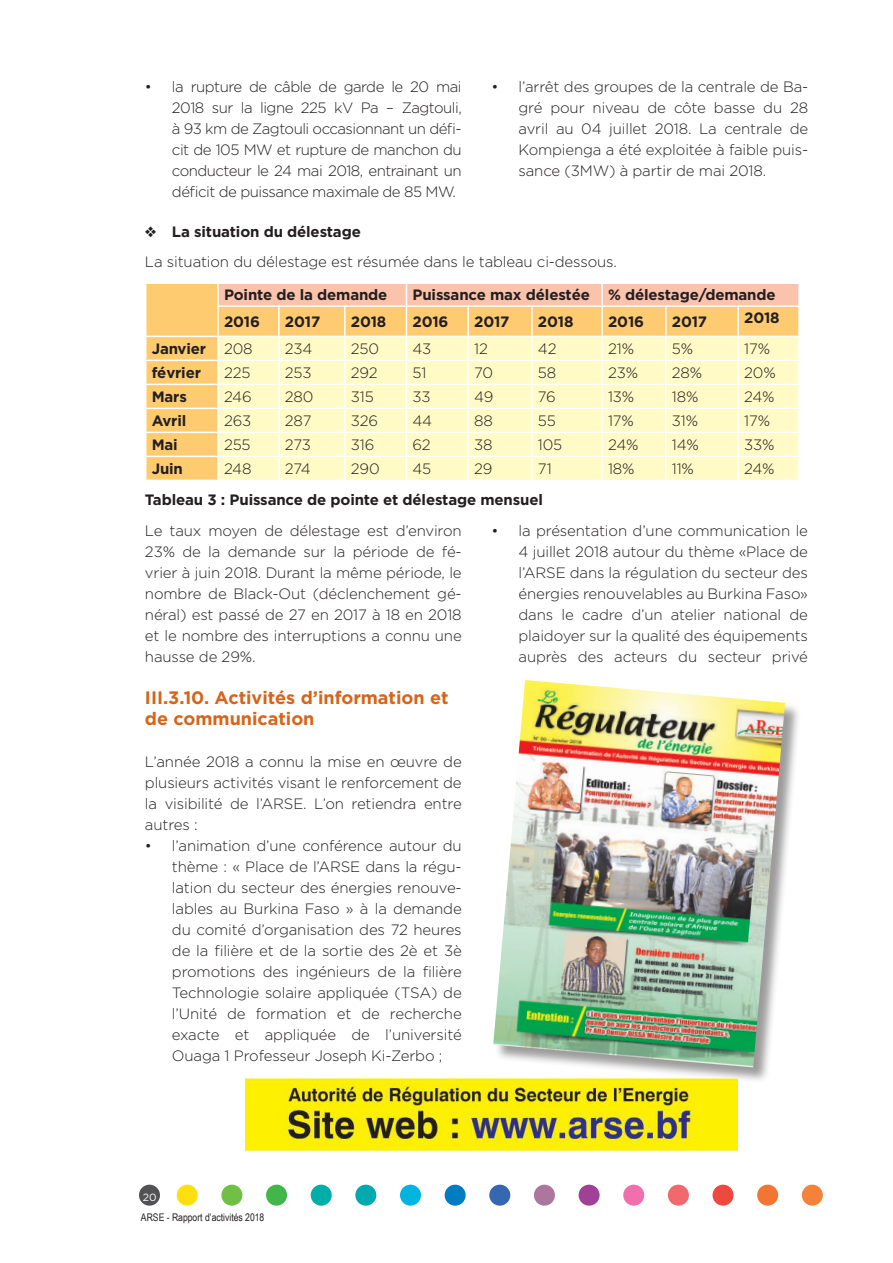
<style>
.page{position:relative;width:893px;height:1263px;background:#fff}
.page>*{position:absolute;margin:0;border:0;box-sizing:border-box;transform-origin:0 0}
.t1{font:700 18px/21px "Gotham";color:#d6641a}
.t2{font:300 15px/21px "Gotham";letter-spacing:-.01em;color:#231f20;text-align:justify}
.t3{font:700 15px "Gotham";letter-spacing:-.01em;color:#231f20}
.t4{font:10.5px "Arial Narrow";color:#231f20}
.t5{font:10.5px "Gotham";color:#fff}
.s1{font-weight:700}
.s2{font-weight:300}
</style>
<div class="page">
<div style="left:139px;top:1185px;width:21px;height:21px;background:#525154;border-radius:50%"></div>
<div style="left:802px;top:1185px;width:21px;height:21px;background:#f4823b;border-radius:50%"></div>
<div style="left:757px;top:1185px;width:21px;height:21px;background:#f37533;border-radius:50%"></div>
<div style="left:712px;top:1185px;width:21px;height:21px;background:#ef483f;border-radius:50%"></div>
<div style="left:668px;top:1185px;width:21px;height:21px;background:#f1686d;border-radius:50%"></div>
<div style="left:623px;top:1185px;width:21px;height:21px;background:#f16fab;border-radius:50%"></div>
<div style="left:579px;top:1185px;width:21px;height:21px;background:#a14097;border-radius:50%"></div>
<div style="left:534px;top:1185px;width:21px;height:21px;background:#ad779d;border-radius:50%"></div>
<div style="left:489px;top:1185px;width:21px;height:21px;background:#3668b2;border-radius:50%"></div>
<div style="left:445px;top:1185px;width:21px;height:21px;background:#007cc3;border-radius:50%"></div>
<div style="left:400px;top:1185px;width:21px;height:21px;background:#00b4e0;border-radius:50%"></div>
<div style="left:355px;top:1185px;width:21px;height:21px;background:#00aaaf;border-radius:50%"></div>
<div style="left:311px;top:1185px;width:21px;height:21px;background:#00aea8;border-radius:50%"></div>
<div style="left:266px;top:1185px;width:21px;height:21px;background:#42b649;border-radius:50%"></div>
<div style="left:221px;top:1185px;width:21px;height:21px;background:#71bf44;border-radius:50%"></div>
<div style="left:177px;top:1185px;width:21px;height:21px;background:#ffdf0f;border-radius:50%"></div>
<div style="left:494px;top:681px;width:308px;height:403px;background:#231f20;opacity:.45"></div>
<img style="left:493px;top:680px;width:292px;height:387px">
<img style="left:245px;top:1078px;width:493px;height:73px">
<svg style="left:146px;top:284px;width:71px;height:196px;background:#fecc73"></svg>
<hr style="left:145px;top:336px;width:73px;height:1px;background:#fff">
<hr style="left:145px;top:360px;width:73px;height:1px;background:#fff">
<hr style="left:145px;top:384px;width:73px;height:1px;background:#fff">
<hr style="left:145px;top:408px;width:73px;height:1px;background:#fff">
<hr style="left:145px;top:432px;width:73px;height:1px;background:#fff">
<hr style="left:145px;top:456px;width:73px;height:1px;background:#fff">
<svg style="left:218px;top:283px;width:581px;height:197px;background:#feedba"></svg>
<hr style="left:406px;top:336px;width:62px;height:1px;background:#fff">
<hr style="left:468px;top:305px;width:64px;height:2px;background:#fff">
<hr style="left:467px;top:307px;width:2px;height:29px;background:#fff">
<hr style="left:468px;top:336px;width:64px;height:1px;background:#fff">
<hr style="left:532px;top:305px;width:70px;height:2px;background:#fff">
<hr style="left:531px;top:307px;width:2px;height:29px;background:#fff">
<hr style="left:532px;top:336px;width:70px;height:1px;background:#fff">
<hr style="left:602px;top:305px;width:64px;height:2px;background:#fff">
<hr style="left:601px;top:307px;width:2px;height:29px;background:#fff">
<hr style="left:602px;top:336px;width:64px;height:1px;background:#fff">
<hr style="left:666px;top:305px;width:72px;height:2px;background:#fff">
<hr style="left:665px;top:307px;width:2px;height:29px;background:#fff">
<hr style="left:666px;top:336px;width:72px;height:1px;background:#fff">
<hr style="left:738px;top:305px;width:62px;height:2px;background:#fff">
<hr style="left:737px;top:307px;width:2px;height:29px;background:#fff">
<hr style="left:798px;top:307px;width:2px;height:29px;background:#fff">
<hr style="left:738px;top:336px;width:62px;height:1px;background:#fff">
<p class="t2" style="left:172px;top:76px;width:291px;text-indent:-27px">• la rupture de câble de garde le 20 mai 2018 sur la ligne 225 kV Pa – Zagtouli, à 93 km de Zagtouli occasionnant un défi&shy;cit de 105 MW et rupture de manchon du conducteur le 24 mai 2018, entrainant un déficit de puissance maximale de 85 MW.</p>
<p class="t2" style="left:518px;top:76px;width:291px;text-indent:-27px">• l’arrêt des groupes de la centrale de Ba&shy;gré pour niveau de côte basse du 28 avril au 04 juillet 2018. La centrale de Kompienga a été exploitée à faible puis&shy;sance (3MW) à partir de mai 2018.</p>
<p class="t2" style="left:145px;top:217px;width:473px;line-height:30px">❖ <span class="s1">La situation du délestage<br></span>La situation du délestage est résumée dans le tableau ci-dessous.</p>
<p class="t3" style="left:224px;top:286px;width:165px">Pointe de la demande</p>
<p class="t3" style="left:412px;top:286px;width:365px">Puissance max délestée % délestage/demande</p>
<p class="t3" style="left:224px;top:313px;width:38px">2016</p>
<p class="t3" style="left:285px;top:313px;width:37px">2017</p>
<p class="t3" style="left:351px;top:313px;width:37px">2018</p>
<p class="t3" style="left:412px;top:313px;width:38px">2016</p>
<p class="t3" style="left:474px;top:313px;width:37px">2017</p>
<p class="t3" style="left:538px;top:313px;width:37px">2018</p>
<p class="t3" style="left:608px;top:313px;width:38px">2016</p>
<p class="t3" style="left:672px;top:313px;width:37px">2017</p>
<p class="t3" style="left:744px;top:309px;width:37px">2018</p>
<p class="t3" style="left:152px;top:340px;width:102px">Janvier <span class="s2">208</span></p>
<p class="t2" style="left:285px;top:338px;width:29px">234</p>
<p class="t2" style="left:351px;top:338px;width:30px">250</p>
<p class="t2" style="left:412px;top:338px;width:20px">43</p>
<p class="t2" style="left:474px;top:338px;width:15px">12</p>
<p class="t2" style="left:538px;top:338px;width:20px">42</p>
<p class="t2" style="left:608px;top:338px;width:27px">21%</p>
<p class="t2" style="left:672px;top:338px;width:23px">5%</p>
<p class="t2" style="left:744px;top:338px;width:27px">17%</p>
<p class="t3" style="left:152px;top:364px;width:51px">février</p>
<p class="t2" style="left:224px;top:362px;width:28px">225</p>
<p class="t2" style="left:285px;top:362px;width:28px">253</p>
<p class="t2" style="left:351px;top:362px;width:28px">292</p>
<p class="t2" style="left:412px;top:362px;width:15px">51</p>
<p class="t2" style="left:474px;top:362px;width:21px">70</p>
<p class="t2" style="left:538px;top:362px;width:20px">58</p>
<p class="t2" style="left:608px;top:362px;width:32px">23%</p>
<p class="t2" style="left:672px;top:362px;width:32px">28%</p>
<p class="t2" style="left:744px;top:362px;width:33px">20%</p>
<p class="t3" style="left:152px;top:388px;width:37px">Mars</p>
<p class="t2" style="left:224px;top:386px;width:29px">246</p>
<p class="t2" style="left:285px;top:386px;width:30px">280</p>
<p class="t2" style="left:351px;top:386px;width:24px">315</p>
<p class="t2" style="left:412px;top:386px;width:20px">33</p>
<p class="t2" style="left:474px;top:386px;width:21px">49</p>
<p class="t2" style="left:538px;top:386px;width:19px">76</p>
<p class="t2" style="left:608px;top:386px;width:28px">13%</p>
<p class="t2" style="left:672px;top:386px;width:28px">18%</p>
<p class="t2" style="left:744px;top:386px;width:32px">24%</p>
<p class="t3" style="left:152px;top:412px;width:36px">Avril</p>
<p class="t2" style="left:224px;top:410px;width:29px">263</p>
<p class="t2" style="left:285px;top:410px;width:28px">287</p>
<p class="t2" style="left:351px;top:410px;width:29px">326</p>
<p class="t2" style="left:412px;top:410px;width:21px">44</p>
<p class="t2" style="left:474px;top:410px;width:20px">88</p>
<p class="t2" style="left:538px;top:410px;width:20px">55</p>
<p class="t2" style="left:608px;top:410px;width:27px">17%</p>
<p class="t2" style="left:672px;top:410px;width:28px">31%</p>
<p class="t2" style="left:744px;top:410px;width:27px">17%</p>
<p class="t3" style="left:152px;top:436px;width:28px">Mai</p>
<p class="t2" style="left:224px;top:434px;width:28px">255</p>
<p class="t2" style="left:285px;top:434px;width:27px">273</p>
<p class="t2" style="left:351px;top:434px;width:25px">316</p>
<p class="t2" style="left:412px;top:434px;width:20px">62</p>
<p class="t2" style="left:474px;top:434px;width:20px">38</p>
<p class="t2" style="left:538px;top:434px;width:26px">105</p>
<p class="t2" style="left:608px;top:434px;width:32px">24%</p>
<p class="t2" style="left:672px;top:434px;width:29px">14%</p>
<p class="t2" style="left:744px;top:434px;width:32px">33%</p>
<p class="t3" style="left:152px;top:460px;width:33px">Juin</p>
<p class="t2" style="left:224px;top:458px;width:29px">248</p>
<p class="t2" style="left:285px;top:458px;width:27px">274</p>
<p class="t2" style="left:351px;top:458px;width:30px">290</p>
<p class="t2" style="left:412px;top:458px;width:20px">45</p>
<p class="t2" style="left:474px;top:458px;width:20px">29</p>
<p class="t2" style="left:538px;top:458px;width:15px">71</p>
<p class="t2" style="left:608px;top:458px;width:28px">18%</p>
<p class="t2" style="left:672px;top:458px;width:24px">11%</p>
<p class="t2" style="left:744px;top:458px;width:32px">24%</p>
<p class="t3" style="left:145px;top:491px;width:399px">Tableau 3 : Puissance de pointe et délestage mensuel</p>
<p class="t2" style="left:145px;top:520px;width:318px">Le taux moyen de délestage est d’environ 23% de la demande sur la période de fé&shy;vrier à juin 2018. Durant la même période, le nombre de Black-Out (déclenchement gé&shy;néral) est passé de 27 en 2017 à 18 en 2018 et le nombre des interruptions a connu une hausse de 29%.</p>
<p class="t1" style="left:145px;top:687px;width:305px">III.3.10. Activités d’information et de communication</p>
<p class="t2" style="left:145px;top:751px;width:318px">L’année 2018 a connu la mise en œuvre de plusieurs activités visant le renforcement de la visibilité de l’ARSE. L’on retiendra entre autres :</p>
<p class="t2" style="left:172px;top:835px;width:291px;text-indent:-27px">• l’animation d’une conférence autour du thème : « Place de l’ARSE dans la régu&shy;lation du secteur des énergies renouve&shy;lables au Burkina Faso » à la demande du comité d’organisation des 72 heures de la filière et de la sortie des 2è et 3è promotions des ingénieurs de la filière Technologie solaire appliquée (TSA) de l’Unité de formation et de recherche exacte et appliquée de l’université Ouaga 1 Professeur Joseph Ki-Zerbo ;</p>
<p class="t2" style="left:518px;top:520px;width:291px;text-indent:-27px">• la présentation d’une communication le 4 juillet 2018 autour du thème «Place de l’ARSE dans la régulation du secteur des énergies renouvelables au Burkina Faso» dans le cadre d’un atelier national de plaidoyer sur la qualité des équipements auprès des acteurs du secteur privé</p>
<p class="t5" style="left:143px;top:1190px;width:15px">20</p>
<p class="t4" style="left:141px;top:1209px;width:125px">ARSE - Rapport d’activités 2018</p>
</div>
